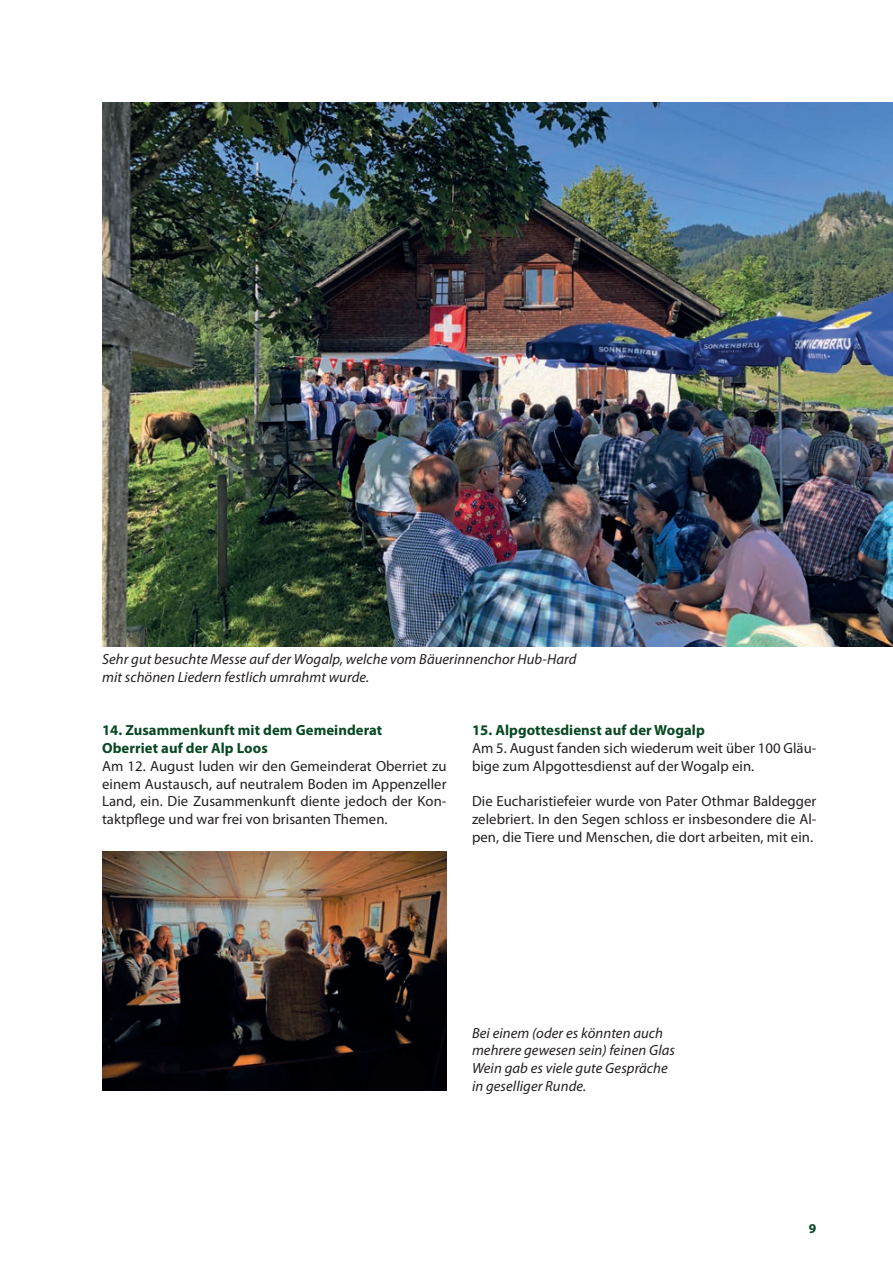
<style>
.page{position:relative;width:893px;height:1263px;background:#fff}
.page>*{position:absolute;margin:0;border:0;box-sizing:border-box;transform-origin:0 0}
.t1{font:14.7px/17.9px "Myriad Pro";letter-spacing:.005em;color:#231f20;text-align:justify}
.t2{font:italic 14.7px/17.7px "Myriad Pro";letter-spacing:.005em;color:#231f20}
.t3{font:700 14.7px/17.7px "Myriad Pro";letter-spacing:.005em;color:#074721}
.t4{font:700 13.5px "Myriad Pro";color:#074721}
</style>
<div class="page">
<img style="left:102px;top:102px;width:791px;height:544px">
<img style="left:102px;top:852px;width:344px;height:239px">
<p class="t2" style="left:102px;top:650px;width:476px">Sehr gut besuchte Messe auf der Wogalp, welche vom Bäuerinnenchor Hub-Hard mit schönen Liedern festlich umrahmt wurde.</p>
<p class="t3" style="left:102px;top:721px;width:282px">14. Zusammenkunft mit dem Gemeinderat<br>Oberriet auf der Alp Loos</p>
<p class="t1" style="left:102px;top:757px;width:346px">Am 12. August luden wir den Gemeinderat Oberriet zu einem Austausch, auf neutralem Boden im Appenzeller Land, ein. Die Zusammenkunft diente jedoch der Kon&shy;taktpflege und war frei von brisanten Themen.</p>
<p class="t3" style="left:472px;top:721px;width:234px">15. Alpgottesdienst auf der Wogalp</p>
<p class="t1" style="left:472px;top:739px;width:346px">Am 5. August fanden sich wiederum weit über 100 Gläu&shy;bige zum Alpgottesdienst auf der Wogalp ein.</p>
<p class="t1" style="left:472px;top:792px;width:346px">Die Eucharistiefeier wurde von Pater Othmar Baldegger zelebriert. In den Segen schloss er insbesondere die Al&shy;pen, die Tiere und Menschen, die dort arbeiten, mit ein.</p>
<p class="t2" style="left:472px;top:1023px;width:204px">Bei einem (oder es könnten auch mehrere gewesen sein) feinen Glas<br>Wein gab es viele gute Gespräche in geselliger Runde.</p>
<p class="t4" style="left:809px;top:1220px;width:9px">9</p>
</div>
